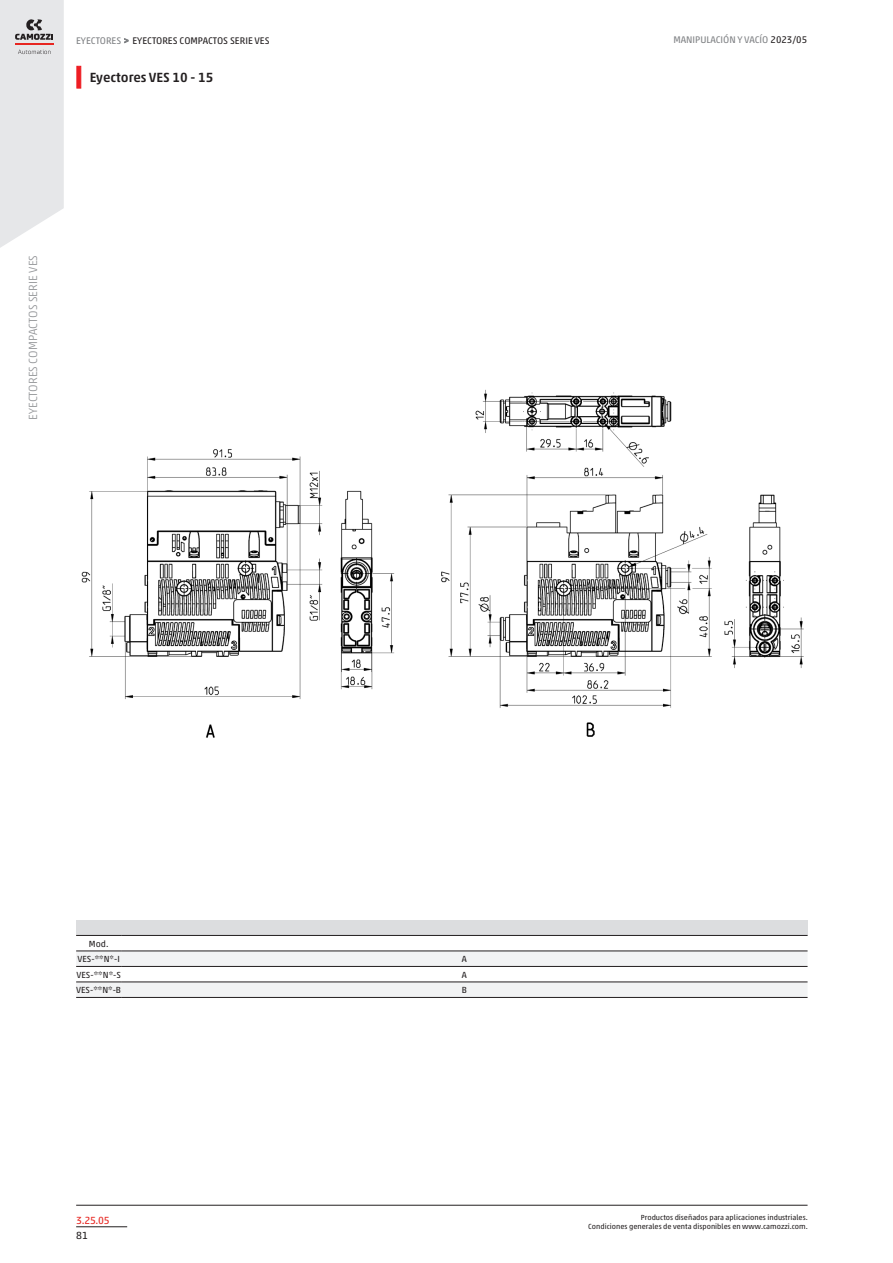
<style>
.page{position:relative;width:893px;height:1263px;background:#fff}
.page>*{position:absolute;margin:0;border:0;box-sizing:border-box;transform-origin:0 0}
.blockTitle_value{font:500 13.5px "Akko W1 G";color:#231f20}
.t1{font:300 12px "Akko W1 G";color:#939598}
.secL{font:10.5px "Akko W1 G";color:#e72621}
.sec4L{font:10.5px "Akko W1 G";color:#231f20}
.headTitleL{font:9.75px "Akko W1 G";color:#231f20}
.footTitleL{font:9.75px "Akko W1 G";color:#808285}
.models_cell{font:9px "Akko W1 G";color:#231f20}
.models_header{font:9px "Akko W1 G";color:#231f20}
.footNotesL{font:7.5px "Akko W1 G";color:#231f20}
.s1{color:#808285}
.s2{font-size:9px;color:#808285}
.s3{color:#231f20}
</style>
<div class="page">
<hr style="left:76px;top:1226px;width:51px;height:1px;background:#231f20">
<svg style="left:0;top:0;width:64px;height:248px;background:#e4e4e6"></svg>
<hr style="left:76px;top:1205px;width:731px;height:1px;background:#231f20">
<svg style="left:76px;top:66px;width:5px;height:22px"></svg>
<div style="left:76px;top:920px;width:731px;height:15px;background:#dcdddf"></div>
<svg style="left:76px;top:952px;width:731px;height:45px"></svg>
<hr style="left:76px;top:935px;width:45px;height:1px;background:#231f20">
<hr style="left:121px;top:935px;width:686px;height:1px;background:#231f20">
<hr style="left:76px;top:951px;width:45px;height:1px;background:#231f20">
<hr style="left:121px;top:951px;width:686px;height:1px;background:#231f20">
<hr style="left:76px;top:966px;width:45px;height:1px;background:#231f20">
<hr style="left:121px;top:966px;width:686px;height:1px;background:#231f20">
<hr style="left:76px;top:982px;width:45px;height:1px;background:#231f20">
<hr style="left:76px;top:997px;width:45px;height:1px;background:#231f20">
<hr style="left:121px;top:982px;width:686px;height:1px;background:#231f20">
<hr style="left:121px;top:997px;width:686px;height:1px;background:#231f20">
<img style="left:81px;top:389px;width:723px;height:349px">
<p class="headTitleL" style="left:76px;top:33px;width:195px"><span class="s1">EYECTORES</span> <span class="s2">&gt;</span> EYECTORES COMPACTOS SERIE VES</p>
<p class="footTitleL" style="left:673px;top:33px;width:135px">MANIPULACIÓN Y VACÍO <span class="s3">2023/05</span></p>
<p class="blockTitle_value" style="left:90px;top:68px;width:125px">Eyectores VES 10 - 15</p>
<p class="t1" style="left:24px;top:420px;width:166px;rotate:-90deg">EYECTORES COMPACTOS SERIE VES</p>
<p class="models_header" style="left:89px;top:937px;width:21px">Mod.</p>
<p class="models_cell" style="left:77px;top:952px;width:44px">VES-**N*-I</p>
<p class="models_cell" style="left:462px;top:952px;width:7px">A</p>
<p class="models_cell" style="left:76px;top:968px;width:46px">VES-**N*-S</p>
<p class="models_cell" style="left:462px;top:968px;width:7px">A</p>
<p class="models_cell" style="left:76px;top:983px;width:46px">VES-**N*-B</p>
<p class="models_cell" style="left:462px;top:983px;width:7px">B</p>
<p class="secL" style="left:76px;top:1212px;width:35px">3.25.05</p>
<p class="sec4L" style="left:76px;top:1228px;width:13px">81</p>
<p class="footNotesL" style="left:641px;top:1212px;width:168px">Productos diseñados para aplicaciones industriales.</p>
<p class="footNotesL" style="left:588px;top:1221px;width:221px">Condiciones generales de venta disponibles en www.camozzi.com.</p>
</div>
